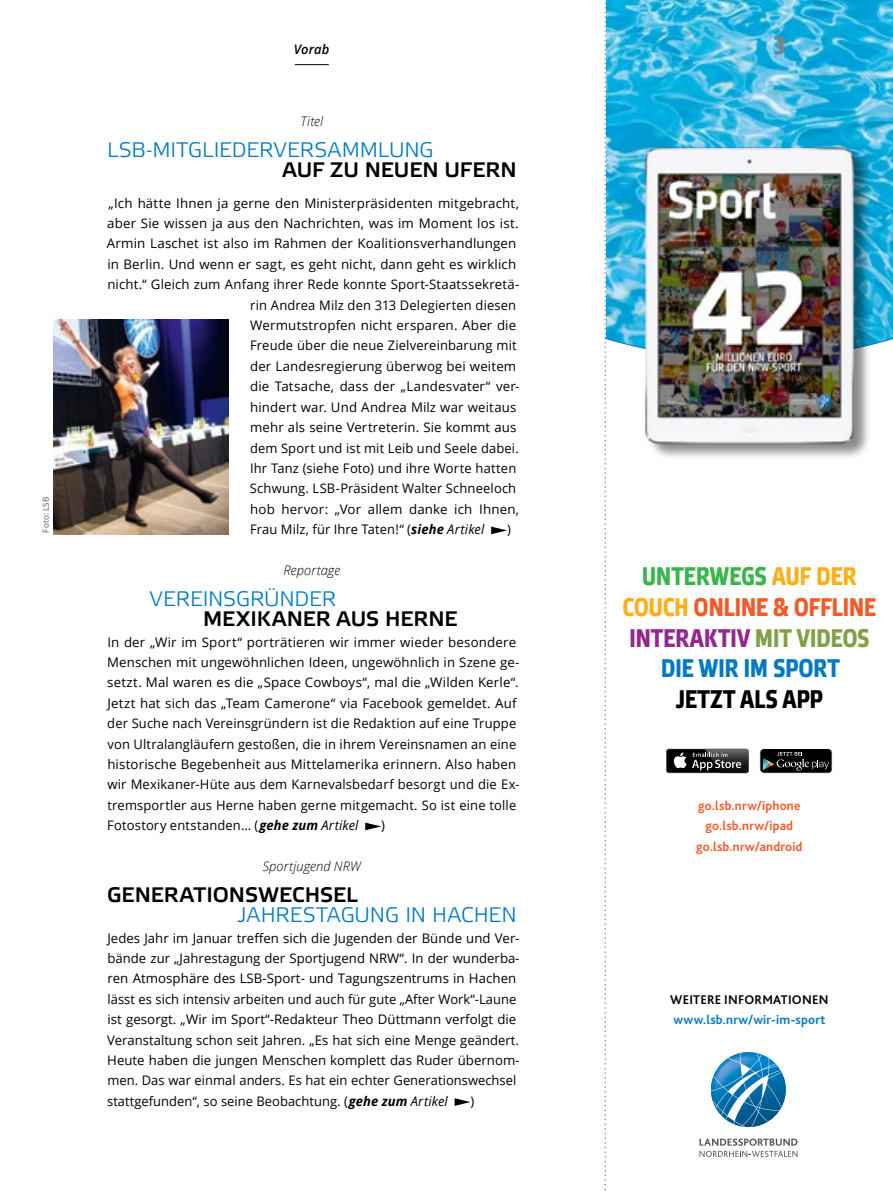
<style>
.page{position:relative;width:893px;height:1191px;background:#fff}
.page>*{position:absolute;margin:0;border:0;box-sizing:border-box;transform-origin:0 0}
.t1{font:700 27px "Klavika Basic";color:#808285}
.HL___Etelka_Bold{font:700 25.5px/30.6px "Etelka Narrow Text";letter-spacing:.01em;color:#f15a29;text-align:center}
.HL___Etelka_Bold-2{font:700 25.5px "Etelka Narrow Text";letter-spacing:.025em;color:#000}
.HL-vorab-etelka-med{font:300 21px "Etelka";letter-spacing:-.005em;color:#007ac1}
.HL-vorab-etelka-med-2{font:500 21px "Etelka";color:#000}
.fliesstext{font:13.2px/20.4px "Open Sans";letter-spacing:.01em;color:#000}
.Fließtext__10pt{font:700 13.2px "Bliss 2";letter-spacing:.015em;color:#f15a29}
.rubrik-opensans-ligh{font:italic 300 13.2px "Open Sans";letter-spacing:.005em;color:#000}
.Fließtext__10pt-2{font:700 13.2px "Bliss 2";letter-spacing:.015em;color:#007ac1}
.Fließtext__10pt-3{font:700 13.2px "Bliss 2";letter-spacing:.02em;color:#000}
.DZ-opensans-semibold{font:italic 600 13.2px "Open Sans";letter-spacing:.01em;color:#000}
.Quelle___OpenSans_Re{font:8.25px "Open Sans";letter-spacing:.02em;color:#58595b}
.s1{font-weight:700;font-style:italic}
.s2{font-style:italic}
.s3{color:#39b54a}
.s4{color:#fcaf17}
.s5{color:#92278f}
.s6{color:#82a146}
.s7{color:#007ac1}
</style>
<div class="page">
<svg style="left:606px;top:0;width:287px;height:346px;background:#34b6e0"></svg>
<svg style="left:666px;top:748px;width:83px;height:25px"></svg>
<div style="left:666px;top:749px;width:82px;height:23px;background:#000;border-radius:2px"></div>
<img style="left:705px;top:748px;width:44px;height:25px">
<img style="left:705px;top:749px;width:43px;height:23px">
<svg style="left:673px;top:752px;width:68px;height:18px"></svg>
<div style="left:760px;top:748px;width:72px;height:25px;background:#000;border-radius:4px"></div>
<div style="left:760px;top:748px;width:72px;height:25px;border:1px solid #fff;border-radius:4px"></div>
<svg style="left:763px;top:752px;width:66px;height:18px"></svg>
<svg style="left:699px;top:1138px;width:98px;height:19px"></svg>
<svg style="left:711px;top:1052px;width:75px;height:75px"></svg>
<svg style="left:604px;top:2px;width:2px;height:1189px"></svg>
<div style="left:647px;top:149px;width:225px;height:310px;background:#000;opacity:.45"></div>
<img style="left:631px;top:139px;width:237px;height:307px">
<svg style="left:491px;top:526px;width:16px;height:8px"></svg>
<svg style="left:365px;top:822px;width:16px;height:8px"></svg>
<svg style="left:455px;top:1098px;width:16px;height:7px"></svg>
<hr style="left:295px;top:64px;width:34px;height:1px;background:#000">
<img style="left:53px;top:320px;width:176px;height:214px">
<p class="Quelle___OpenSans_Re" style="left:40px;top:533px;width:38px;rotate:-90deg">Foto: LSB</p>
<p class="DZ-opensans-semibold" style="left:294px;top:41px;width:37px">Vorab</p>
<p class="rubrik-opensans-ligh" style="left:301px;top:112px;width:24px">Titel</p>
<p class="HL-vorab-etelka-med" style="left:107px;top:136px;width:328px">LSB-MITGLIEDERVERSAMMLUNG</p>
<p class="HL-vorab-etelka-med-2" style="left:282px;top:156px;width:236px">AUF ZU NEUEN UFERN</p>
<p class="fliesstext" style="left:108px;top:192px;width:412px">„Ich hätte Ihnen ja gerne den Ministerpräsidenten mitgebracht,</p>
<p class="fliesstext" style="left:107px;top:213px;width:413px">aber Sie wissen ja aus den Nachrichten, was im Moment los ist.</p>
<p class="fliesstext" style="left:107px;top:233px;width:411px">Armin Laschet ist also im Rahmen der Koalitionsverhandlungen</p>
<p class="fliesstext" style="left:107px;top:253px;width:410px">in Berlin. Und wenn er sagt, es geht nicht, dann geht es wirklich</p>
<p class="fliesstext" style="left:107px;top:274px;width:414px">nicht.“ Gleich zum Anfang ihrer Rede konnte Sport-Staatssekretä-</p>
<p class="fliesstext" style="left:250px;top:294px;width:268px">rin Andrea Milz den 313 Delegierten diesen</p>
<p class="fliesstext" style="left:250px;top:315px;width:268px">Wermutstropfen nicht ersparen. Aber die</p>
<p class="fliesstext" style="left:250px;top:335px;width:268px">Freude über die neue Zielvereinbarung mit</p>
<p class="fliesstext" style="left:250px;top:355px;width:268px">der Landesregierung überwog bei weitem</p>
<p class="fliesstext" style="left:250px;top:376px;width:271px">die Tatsache, dass der „Landesvater“ ver-</p>
<p class="fliesstext" style="left:250px;top:396px;width:268px">hindert war. Und Andrea Milz war weitaus</p>
<p class="fliesstext" style="left:250px;top:417px;width:268px">mehr als seine Vertreterin. Sie kommt aus</p>
<p class="fliesstext" style="left:250px;top:437px;width:270px">dem Sport und ist mit Leib und Seele dabei.</p>
<p class="fliesstext" style="left:250px;top:457px;width:268px">Ihr Tanz (siehe Foto) und ihre Worte hatten</p>
<p class="fliesstext" style="left:250px;top:478px;width:268px">Schwung. LSB-Präsident Walter Schneeloch</p>
<p class="fliesstext" style="left:250px;top:498px;width:270px">hob hervor: „Vor allem danke ich Ihnen,</p>
<p class="fliesstext" style="left:250px;top:519px;width:236px">Frau Milz, für Ihre Taten!“ (<span class="s1">siehe</span> <span class="s2">Artikel</span></p>
<p class="fliesstext" style="left:507px;top:519px;width:5px">)</p>
<p class="rubrik-opensans-ligh" style="left:283px;top:561px;width:58px">Reportage</p>
<p class="HL-vorab-etelka-med" style="left:149px;top:585px;width:188px">VEREINSGRÜNDER</p>
<p class="HL-vorab-etelka-med-2" style="left:203px;top:605px;width:256px">MEXIKANER AUS HERNE</p>
<p class="fliesstext" style="left:107px;top:631px;width:414px">In der „Wir im Sport“ porträtieren wir immer wieder besondere Menschen mit ungewöhnlichen Ideen, ungewöhnlich in Szene ge&shy;setzt. Mal waren es die „Space Cowboys“, mal die „Wilden Kerle“.<br>Jetzt hat sich das „Team Camerone“ via Facebook gemeldet. Auf der Suche nach Vereinsgründern ist die Redaktion auf eine Truppe von Ultralangläufern gestoßen, die in ihrem Vereinsnamen an eine historische Begebenheit aus Mittelamerika erinnern. Also haben wir Mexikaner-Hüte aus dem Karnevalsbedarf besorgt und die Ex&shy;tremsportler aus Herne haben gerne mitgemacht. So ist eine tolle Fotostory entstanden… (<span class="s1">gehe zum</span> <span class="s2">Artikel</span></p>
<p class="fliesstext" style="left:381px;top:815px;width:5px">)</p>
<p class="rubrik-opensans-ligh" style="left:263px;top:857px;width:100px">Sportjugend NRW</p>
<p class="HL-vorab-etelka-med-2" style="left:107px;top:881px;width:252px">GENERATIONSWECHSEL</p>
<p class="HL-vorab-etelka-med" style="left:238px;top:902px;width:281px">JAHRESTAGUNG IN HACHEN</p>
<p class="fliesstext" style="left:107px;top:927px;width:414px">Jedes Jahr im Januar treffen sich die Jugenden der Bünde und Ver&shy;bände zur „Jahrestagung der Sportjugend NRW“. In der wunderba&shy;ren Atmosphäre des LSB-Sport- und Tagungszentrums in Hachen lässt es sich intensiv arbeiten und auch für gute „After Work“-Laune ist gesorgt. „Wir im Sport“-Redakteur Theo Düttmann verfolgt die Veranstaltung schon seit Jahren. „Es hat sich eine Menge geändert.<br>Heute haben die jungen Menschen komplett das Ruder übernom&shy;men. Das war einmal anders. Es hat ein echter Generationswechsel stattgefunden“, so seine Beobachtung. (<span class="s1">gehe zum</span> <span class="s2">Artikel</span></p>
<p class="fliesstext" style="left:471px;top:1090px;width:5px">)</p>
<h1 class="t1" style="left:773px;top:26px;width:14px">3</h1>
<p class="HL___Etelka_Bold" style="left:623px;top:562px;width:255px"><span class="s3">UNTERWEGS</span> <span class="s4">AUF DER<br>COUCH</span> ONLINE &amp; OFFLINE<br><span class="s5">INTERAKTIV</span> <span class="s6">MIT VIDEOS<br></span><span class="s7">DIE WIR IM SPORT</span></p>
<p class="HL___Etelka_Bold-2" style="left:676px;top:684px;width:148px">JETZT ALS APP</p>
<p class="Fließtext__10pt" style="left:698px;top:797px;width:104px">go.lsb.nrw/iphone</p>
<p class="Fließtext__10pt" style="left:705px;top:817px;width:89px">go.lsb.nrw/ipad</p>
<p class="Fließtext__10pt" style="left:696px;top:838px;width:108px">go.lsb.nrw/android</p>
<p class="Fließtext__10pt-3" style="left:670px;top:991px;width:160px">WEITERE INFORMATIONEN</p>
<p class="Fließtext__10pt-2" style="left:673px;top:1011px;width:154px">www.lsb.nrw/wir-im-sport</p>
</div>
